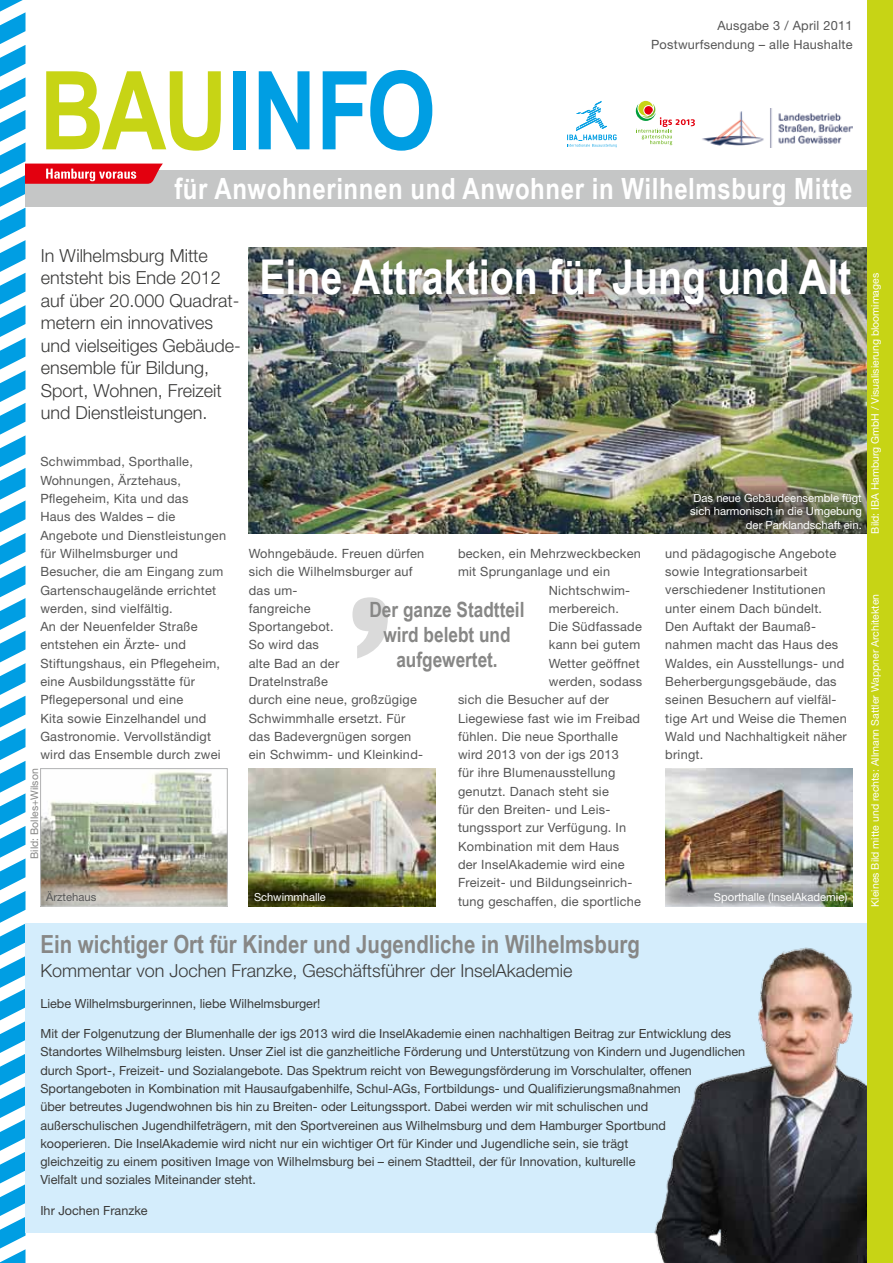
<style>
.page{position:relative;width:893px;height:1263px;background:#fff}
.page>*{position:absolute;margin:0;border:0;box-sizing:border-box;transform-origin:0 0}
.t1{font:700 109.05px "Arial Narrow";letter-spacing:-.015em;color:#009ee3}
.t2{font:700 48px "Arial Narrow";color:#fff}
.t3{font:700 29.25px "Arial Narrow";letter-spacing:.02em;color:#fff}
.t4{font:700 24.9px "Arial Narrow";color:#878786}
.t5{font:700 21px/25.2px "Arial Narrow";color:#878786;text-align:center}
.t6{font:300 18px/22.5px "Helvetica Neue LT";color:#3b3b3a}
.t7{font:12.75px/18.3px "Helvetica Neue LT";letter-spacing:.02em;color:#565656}
.t8{font:12.6px/18.3px "Helvetica Neue LT";color:#3b3b3a}
.t9{font:11.25px/13.5px "Helvetica Neue LT";color:#fff;text-align:right}
.t10{font:11.25px "Helvetica Neue LT";color:#565656}
.t11{font:11.1px "Helvetica Neue LT";letter-spacing:-.005em;color:#fff}
.t12{font:10.5px "Helvetica Neue LT";color:#fff}
.t13{font:10.5px "Helvetica Neue LT";color:#878786}
.s1{color:#c7d415}
</style>
<div class="page">
<img style="left:163px;top:771px;width:62px;height:113px">
<svg style="left:163px;top:884px;width:65px;height:23px"></svg>
<svg style="left:636px;top:101px;width:59px;height:44px"></svg>
<svg style="left:567px;top:101px;width:50px;height:46px"></svg>
<div style="left:26px;top:170px;width:842px;height:37px;background:#c5c6c6"></div>
<img style="left:702px;top:108px;width:151px;height:40px">
<svg style="left:0;top:0;width:163px;height:1263px"></svg>
<img style="left:249px;top:320px;width:618px;height:214px">
<div style="left:26px;top:923px;width:841px;height:310px;background:#d4edfc"></div>
<img style="left:249px;top:768px;width:187px;height:138px">
<svg style="left:249px;top:879px;width:125px;height:27px;background:#3c4113"></svg>
<img style="left:665px;top:768px;width:188px;height:116px">
<svg style="left:665px;top:884px;width:188px;height:22px;background:#9b9f98"></svg>
<svg style="left:352px;top:597px;width:36px;height:61px"></svg>
<img style="left:679px;top:486px;width:188px;height:48px">
<img style="left:654px;top:947px;width:213px;height:316px">
<img style="left:249px;top:247px;width:618px;height:73px">
<div style="left:867px;top:0;width:26px;height:1263px;background:#c7d415"></div>
<h1 class="t1" style="left:40px;top:28px;width:398px"><span class="s1">Bau</span>Info</h1>
<p class="t7" style="left:651px;top:16px;width:203px;text-align:right">Ausgabe 3 / April 2011<br>Postwurfsendung – alle Haushalte</p>
<h3 class="t3" style="left:174px;top:166px;width:680px">für Anwohnerinnen und Anwohner in Wilhelmsburg Mitte</h3>
<h3 class="t6" style="left:41px;top:244px;width:200px">In Wilhelmsburg Mitte entsteht bis Ende 2012 auf über 20.000 Quadrat&shy;metern ein innovatives und vielseitiges Gebäude&shy;ensemble für Bildung,<br>Sport, Wohnen, Freizeit und Dienstleistungen.</h3>
<h2 class="t2" style="left:259px;top:241px;width:593px">Eine Attraktion für Jung und Alt</h2>
<p class="t7" style="left:40px;top:453px;width:187px">Schwimmbad, Sporthalle,<br>Wohnungen, Ärztehaus,<br>Pflegeheim, Kita und das<br>Haus des Waldes – die<br>Angebote und Dienstleistungen für Wilhelmsburger und<br>Besucher, die am Eingang zum<br>Gartenschaugelände errichtet werden, sind vielfältig.<br>An der Neuenfelder Straße entstehen ein Ärzte- und<br>Stiftungshaus, ein Pflegeheim, eine Ausbildungsstätte für<br>Pflegepersonal und eine<br>Kita sowie Einzelhandel und<br>Gastronomie. Vervollständigt wird das Ensemble durch zwei</p>
<p class="t9" style="left:690px;top:491px;width:173px">Das neue Gebäudeensemble fügt sich harmonisch in die Umgebung der Parklandschaft ein.</p>
<p class="t7" style="left:665px;top:544px;width:183px">und pädagogische Angebote sowie Integrationsarbeit verschiedener Institutionen unter einem Dach bündelt.<br>Den Auftakt der Baumaß&shy;nahmen macht das Haus des<br>Waldes, ein Ausstellungs- und<br>Beherbergungsgebäude, das seinen Besuchern auf vielfäl&shy;tige Art und Weise die Themen<br>Wald und Nachhaltigkeit näher bringt.</p>
<p class="t7" style="left:249px;top:544px;width:177px">Wohngebäude. Freuen dürfen sich die Wilhelmsburger auf das um-<br>fangreiche<br>Sportangebot.<br>So wird das<br>alte Bad an der<br>Dratelnstraße<br>durch eine neue, großzügige<br>Schwimmhalle ersetzt. Für das Badevergnügen sorgen ein Schwimm- und Kleinkind-</p>
<p class="t7" style="left:458px;top:544px;width:185px">becken, ein Mehrzweckbecken</p>
<p class="t7" style="left:458px;top:562px;width:154px">mit Sprunganlage und ein</p>
<p class="t7" style="left:549px;top:581px;width:83px">Nichtschwim-</p>
<p class="t7" style="left:549px;top:599px;width:72px">merbereich.</p>
<p class="t7" style="left:549px;top:617px;width:95px">Die Südfassade</p>
<p class="t7" style="left:549px;top:635px;width:93px">kann bei gutem</p>
<p class="t7" style="left:549px;top:654px;width:92px">Wetter geöffnet</p>
<p class="t7" style="left:549px;top:672px;width:95px">werden, sodass</p>
<p class="t7" style="left:458px;top:690px;width:153px">sich die Besucher auf der</p>
<p class="t7" style="left:458px;top:709px;width:184px">Liegewiese fast wie im Freibad</p>
<p class="t7" style="left:458px;top:727px;width:161px">fühlen. Die neue Sporthalle</p>
<p class="t7" style="left:458px;top:745px;width:162px">wird 2013 von der igs 2013</p>
<p class="t7" style="left:458px;top:764px;width:159px">für ihre Blumenausstellung</p>
<p class="t7" style="left:458px;top:782px;width:152px">genutzt. Danach steht sie</p>
<p class="t7" style="left:458px;top:800px;width:154px">für den Breiten- und Leis-</p>
<p class="t7" style="left:458px;top:818px;width:170px">tungssport zur Verfügung. In</p>
<p class="t7" style="left:458px;top:837px;width:163px">Kombination mit dem Haus</p>
<p class="t7" style="left:458px;top:855px;width:168px">der InselAkademie wird eine</p>
<p class="t7" style="left:458px;top:873px;width:176px">Freizeit- und Bildungseinrich-</p>
<p class="t7" style="left:458px;top:892px;width:185px">tung geschaffen, die sportliche</p>
<h3 class="t5" style="left:370px;top:595px;width:157px">Der ganze Stadtteil wird belebt und aufgewertet.</h3>
<p class="t13" style="left:28px;top:859px;width:92px;rotate:-90deg">Bild: Bolles+Wilson</p>
<p class="t10" style="left:46px;top:890px;width:52px">Ärztehaus</p>
<p class="t9" style="left:714px;top:890px;width:135px">Sporthalle (InselAkademie)</p>
<p class="t11" style="left:254px;top:890px;width:73px">Schwimmhalle</p>
<p class="t12" style="left:869px;top:534px;width:262px;rotate:-90deg">Bild: IBA Hamburg GmbH / Visualisierung bloomimages</p>
<p class="t12" style="left:869px;top:906px;width:314px;rotate:-90deg">Kleines Bild mitte und rechts: Allmann Sattler Wappner Architekten</p>
<h3 class="t4" style="left:40px;top:925px;width:601px">Ein wichtiger Ort für Kinder und Jugendliche in Wilhelmsburg</h3>
<h3 class="t6" style="left:40px;top:959px;width:534px">Kommentar von Jochen Franzke, Geschäftsführer der InselAkademie</h3>
<p class="t8" style="left:40px;top:994px;width:282px">Liebe Wilhelmsburgerinnen, liebe Wilhelmsburger!</p>
<p class="t8" style="left:40px;top:1024px;width:706px">Mit der Folgenutzung der Blumenhalle der igs 2013 wird die InselAkademie einen nachhaltigen Beitrag zur Entwicklung des Standortes Wilhelmsburg leisten. Unser Ziel ist die ganzheitliche Förderung und Unterstützung von Kindern und Jugendlichen durch Sport-, Freizeit- und Sozialangebote. Das Spektrum reicht von Bewegungsförderung im Vorschulalter, offenen Sportangeboten in Kombination mit Hausaufgabenhilfe, Schul-AGs, Fortbildungs- und Qualifizierungsmaßnahmen<br>über betreutes Jugendwohnen bis hin zu Breiten- oder Leitungssport. Dabei werden wir mit schulischen und außerschulischen Jugendhilfeträgern, mit den Sportvereinen aus Wilhelmsburg und dem Hamburger Sportbund<br>kooperieren. Die InselAkademie wird nicht nur ein wichtiger Ort für Kinder und Jugendliche sein, sie trägt<br>gleichzeitig zu einem positiven Image von Wilhelmsburg bei – einem Stadtteil, der für Innovation, kulturelle<br>Vielfalt und soziales Miteinander steht.</p>
<p class="t8" style="left:40px;top:1201px;width:109px">Ihr Jochen Franzke</p>
</div>
